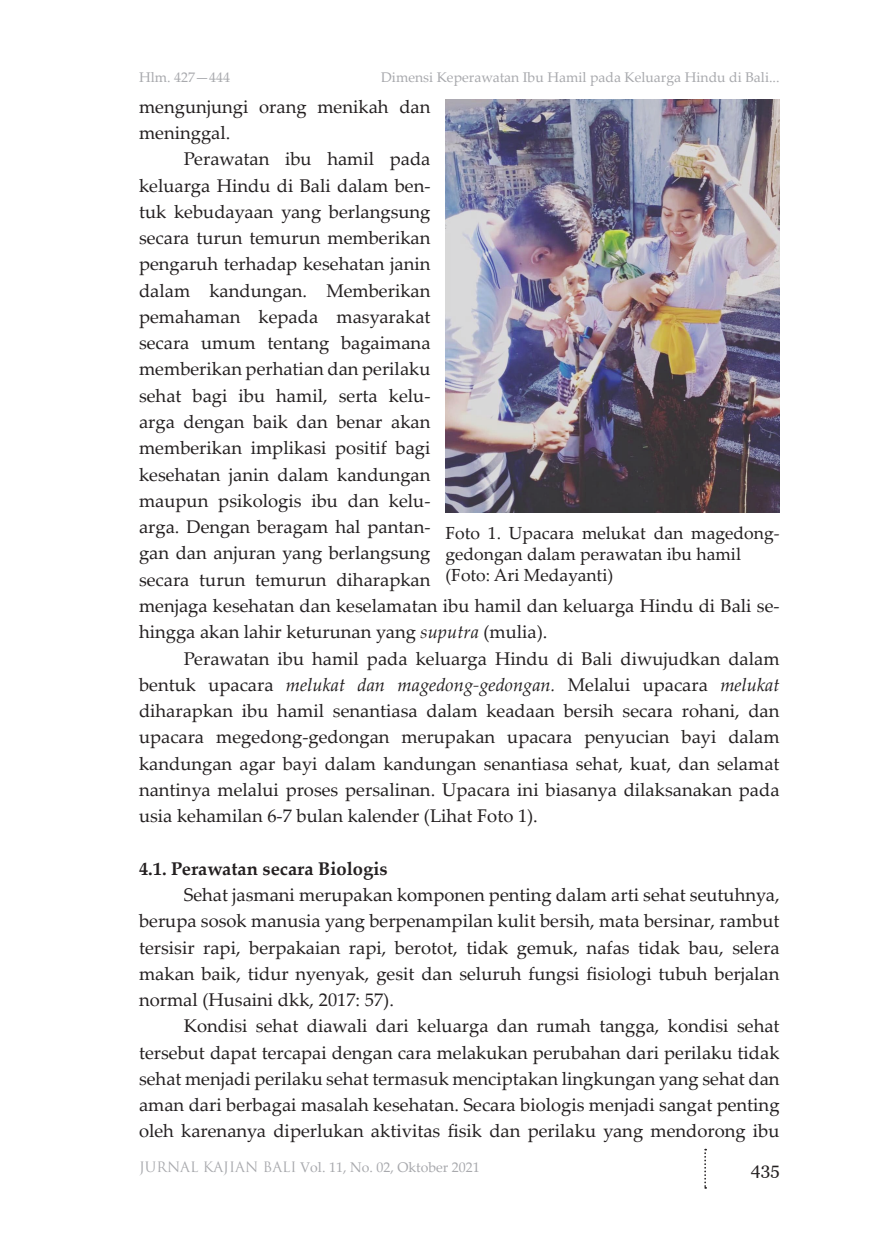
<style>
.page{position:relative;width:869px;height:1241px;background:#fff}
.page>*{position:absolute;margin:0;border:0;box-sizing:border-box;transform-origin:0 0}
.t1{font:18.38px/26.2px "Palatino Linotype";color:#231f20;text-align:justify}
.t2{font:700 18.38px "Palatino Linotype";color:#231f20}
.t3{font:17.5px/21px "Palatino Linotype";color:#231f20}
.t4{font:17.5px "Georgia";color:#231f20}
.t5{font:14px "Palatino Linotype";color:#a8a9ad}
.s1{font-style:italic}
.s2{font-family:"Trajan Pro"}
</style>
<div class="page">
<svg style="left:704px;top:1149px;width:1px;height:39px"></svg>
<img style="left:445px;top:99px;width:334px;height:413px">
<p class="t5" style="left:139px;top:67px;width:93px">Hlm. 427—444</p>
<p class="t5" style="left:381px;top:67px;width:400px">Dimensi Keperawatan Ibu Hamil pada Keluarga Hindu di Bali...</p>
<p class="t1" style="left:139px;top:93px;width:293px">mengunjungi orang menikah dan meninggal.</p>
<p class="t1" style="left:139px;top:145px;width:641px;text-align:left;text-indent:45px">Perawatan ibu hamil pada<br>keluarga Hindu di Bali dalam ben-<br>tuk kebudayaan yang berlangsung<br>secara turun temurun memberikan<br>pengaruh terhadap kesehatan janin<br>dalam kandungan. Memberikan<br>pemahaman kepada masyarakat<br>secara umum tentang bagaimana<br>memberikan perhatian dan perilaku<br>sehat bagi ibu hamil, serta kelu-<br>arga dengan baik dan benar akan<br>memberikan implikasi positif bagi<br>kesehatan janin dalam kandungan<br>maupun psikologis ibu dan kelu-<br>arga. Dengan beragam hal pantan-<br>gan dan anjuran yang berlangsung<br>secara turun temurun diharapkan<br>menjaga kesehatan dan keselamatan ibu hamil dan keluarga Hindu di Bali se&shy;hingga akan lahir keturunan yang <span class="s1">suputra</span> (mulia).</p>
<p class="t1" style="left:139px;top:644px;width:641px;text-indent:45px">Perawatan ibu hamil pada keluarga Hindu di Bali diwujudkan dalam bentuk upacara <span class="s1">melukat dan magedong-gedongan.</span> Melalui upacara <span class="s1">melukat </span>diharapkan ibu hamil senantiasa dalam keadaan bersih secara rohani, dan upacara megedong-gedongan merupakan upacara penyucian bayi dalam kandungan agar bayi dalam kandungan senantiasa sehat, kuat, dan selamat nantinya melalui proses persalinan. Upacara ini biasanya dilaksanakan pada usia kehamilan 6-7 bulan kalender (Lihat Foto 1).</p>
<p class="t2" style="left:139px;top:855px;width:250px">4.1. Perawatan secara Biologis</p>
<p class="t1" style="left:139px;top:880px;width:641px;text-indent:45px">Sehat jasmani merupakan komponen penting dalam arti sehat seutuhnya, berupa sosok manusia yang berpenampilan kulit bersih, mata bersinar, rambut tersisir rapi, berpakaian rapi, berotot, tidak gemuk, nafas tidak bau, selera makan baik, tidur nyenyak, gesit dan seluruh fungsi fisiologi tubuh berjalan normal (Husaini dkk, 2017: 57).</p>
<p class="t1" style="left:139px;top:1012px;width:641px;text-indent:45px">Kondisi sehat diawali dari keluarga dan rumah tangga, kondisi sehat tersebut dapat tercapai dengan cara melakukan perubahan dari perilaku tidak sehat menjadi perilaku sehat termasuk menciptakan lingkungan yang sehat dan aman dari berbagai masalah kesehatan. Secara biologis menjadi sangat penting oleh karenanya diperlukan aktivitas fisik dan perilaku yang mendorong ibu</p>
<p class="t3" style="left:445px;top:522px;width:335px">Foto 1. Upacara melukat dan magedong&shy;gedongan dalam perawatan ibu hamil (Foto: Ari Medayanti)</p>
<p class="t5" style="left:139px;top:1157px;width:342px"><span class="s2">JURNAL KAJIAN BALI</span> Vol. 11, No. 02, Oktober 2021</p>
<p class="t4" style="left:750px;top:1157px;width:30px">435</p>
</div>
